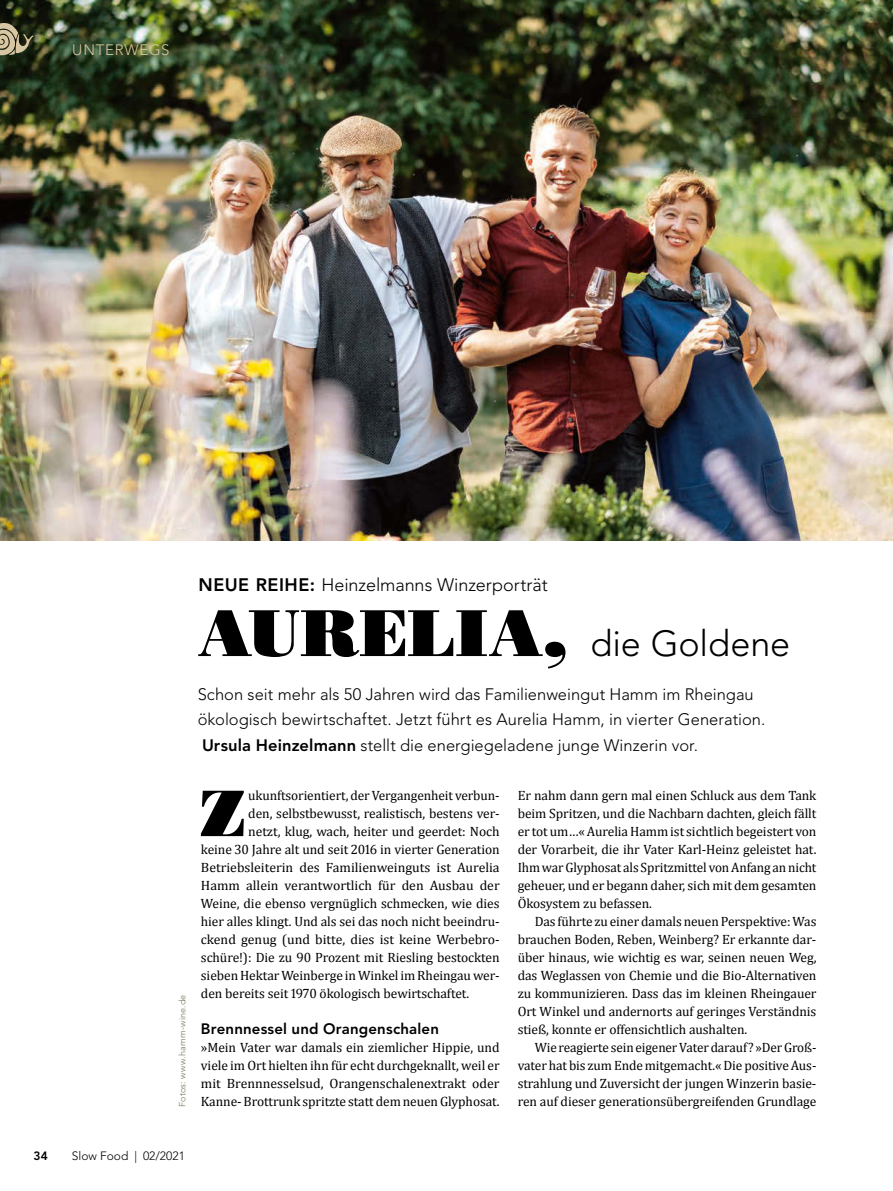
<style>
.page{position:relative;width:893px;height:1191px;background:#fff}
.page>*{position:absolute;margin:0;border:0;box-sizing:border-box;transform-origin:0 0}
.t1{font:65.4px "Bodoni LT Poster";color:#000}
.t2{font:300 36px "Avenir LT";letter-spacing:-.005em;color:#000}
.t3{font:300 18px "Avenir LT Std";color:#000}
.t4{font:300 16.5px/25.5px "Avenir LT Std";color:#000}
.t5{font:800 15px "Avenir LT Std";letter-spacing:.01em;color:#000}
.t6{font:300 15px "Avenir LT Std";letter-spacing:.055em;color:#d8c5a1}
.t7{font:13.5px/18px "Cambria";letter-spacing:-.005em;color:#000;text-align:justify}
.t8{font:300 12px "Avenir LT Std";color:#000}
.t9{font:800 12px "Avenir LT Std";color:#000}
.t10{font:300 9px "Avenir LT Std";letter-spacing:.025em;color:#79735b}
.s1{font-weight:800}
.s2{font-family:"Bodoni LT Poster";font-weight:400;font-size:66px}
</style>
<div class="page">
<img style="left:0;top:0;width:893px;height:540px">
<svg style="left:0;top:23px;width:34px;height:34px"></svg>
<p class="t6" style="left:72px;top:41px;width:99px">UNTERWEGS</p>
<p class="t10" style="left:177px;top:1107px;width:114px;rotate:-90deg">Fotos: www.hamm-wine.de</p>
<h3 class="t3" style="left:199px;top:574px;width:351px"><span class="s1">NEUE REIHE:</span> Heinzelmanns Winzerporträt</h3>
<h2 class="t2" style="left:198px;top:622px;width:594px"><span class="s2">AURELIA,</span> die Goldene</h2>
<p class="t4" style="left:198px;top:681px;width:569px">Schon seit mehr als 50 Jahren wird das Familienweingut Hamm im Rheingau ökologisch bewirtschaftet. Jetzt führt es Aurelia Hamm, in vierter Generation.<br><span class="s1">Ursula Heinzelmann</span> stellt die energiegeladene junge Winzerin vor.</p>
<h1 class="t1" style="left:199px;top:773px;width:49px">Z</h1>
<p class="t7" style="left:248px;top:786px;width:253px">ukunftsorientiert, der Vergangenheit verbun-</p>
<p class="t7" style="left:518px;top:786px;width:300px">Er nahm dann gern mal einen Schluck aus dem Tank beim Spritzen, und die Nachbarn dachten, gleich fällt er tot um…« Aurelia Hamm ist sichtlich begeistert von der Vorarbeit, die ihr Vater Karl-Heinz geleistet hat.<br>Ihm war Glyphosat als Spritzmittel von Anfang an nicht geheuer, und er begann daher, sich mit dem gesamten Ökosystem zu befassen.</p>
<p class="t7" style="left:518px;top:912px;width:300px;text-indent:17px">Das führte zu einer damals neuen Perspektive: Was brauchen Boden, Reben, Weinberg? Er erkannte dar&shy;über hinaus, wie wichtig es war, seinen neuen Weg, das Weglassen von Chemie und die Bio-Alternativen zu kommunizieren. Dass das im kleinen Rheingauer Ort Winkel und andernorts auf geringes Verständnis stieß, konnte er offensichtlich aushalten.</p>
<p class="t7" style="left:518px;top:1038px;width:300px;text-indent:17px">Wie reagierte sein eigener Vater darauf? »Der Groß&shy;vater hat bis zum Ende mitgemacht.« Die positive Aus&shy;strahlung und Zuversicht der jungen Winzerin basie&shy;ren auf dieser generationsübergreifenden Grundlage</p>
<p class="t7" style="left:248px;top:804px;width:253px">den, selbstbewusst, realistisch, bestens ver-</p>
<p class="t7" style="left:248px;top:822px;width:253px">netzt, klug, wach, heiter und geerdet: Noch</p>
<p class="t7" style="left:201px;top:840px;width:300px">keine 30 Jahre alt und seit 2016 in vierter Generation</p>
<p class="t7" style="left:201px;top:858px;width:300px">Betriebsleiterin des Familienweinguts ist Aurelia</p>
<p class="t7" style="left:201px;top:876px;width:300px">Hamm allein verantwortlich für den Ausbau der</p>
<p class="t7" style="left:201px;top:894px;width:300px">Weine, die ebenso vergnüglich schmecken, wie dies</p>
<p class="t7" style="left:201px;top:912px;width:300px">hier alles klingt. Und als sei das noch nicht beeindru-</p>
<p class="t7" style="left:201px;top:930px;width:300px">ckend genug (und bitte, dies ist keine Werbebro-</p>
<p class="t7" style="left:201px;top:948px;width:300px">schüre!): Die zu 90 Prozent mit Riesling bestockten</p>
<p class="t7" style="left:201px;top:966px;width:300px">sieben Hektar Weinberge in Winkel im Rheingau wer-</p>
<p class="t7" style="left:201px;top:984px;width:270px">den bereits seit 1970 ökologisch bewirtschaftet.</p>
<p class="t5" style="left:201px;top:1020px;width:240px">Brennnessel und Orangenschalen</p>
<p class="t7" style="left:201px;top:1038px;width:300px">»Mein Vater war damals ein ziemlicher Hippie, und viele im Ort hielten ihn für echt durchgeknallt, weil er mit Brennnesselsud, Orangenschalenextrakt oder Kanne- Brot t runk spritzte statt dem neuen Glyphosat.</p>
<p class="t9" style="left:34px;top:1149px;width:16px">34</p>
<p class="t8" style="left:72px;top:1149px;width:115px">Slow Food | 02/2021</p>
</div>
